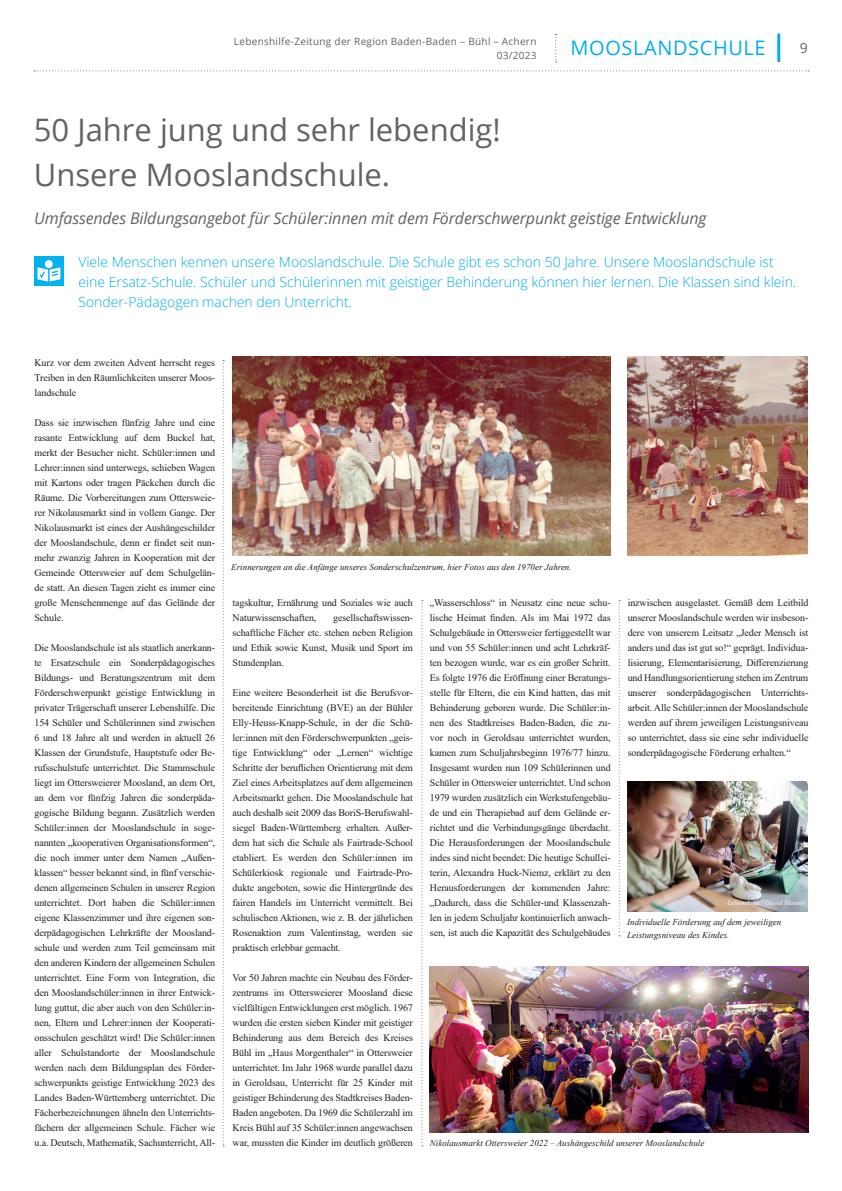
<style>
.page{position:relative;width:842px;height:1191px;background:#fff}
.page>*{position:absolute;margin:0;border:0;box-sizing:border-box;transform-origin:0 0}
.t1{font:31px/45px "Open Sans";color:#636366}
.t2{font:20px "Open Sans";letter-spacing:.03em;color:#00aeef}
.t3{font:italic 16px "Open Sans";letter-spacing:-.01em;color:#636366}
.t4{font:300 14px/20px "Open Sans";color:#00aeef}
.t5{font:14px "Open Sans";color:#636366}
.t6{font:10px/15px "Times New Roman";letter-spacing:-.01em;color:#231f20;text-align:justify}
.t7{font:10px/14px "Open Sans";letter-spacing:.03em;color:#636366;text-align:right}
.t8{font:italic 9px/13px "Times New Roman";color:#231f20}
.t9{font:italic 7px "Times New Roman";color:#fff}
</style>
<div class="page">
<img style="left:429px;top:966px;width:380px;height:166px">
<img style="left:232px;top:357px;width:379px;height:198px">
<img style="left:627px;top:357px;width:181px;height:198px">
<img style="left:627px;top:781px;width:181px;height:130px">
<svg style="left:34px;top:70px;width:775px;height:1px"></svg>
<hr style="left:777px;top:34px;width:3px;height:28px;background:#00aeef">
<svg style="left:555px;top:34px;width:2px;height:28px"></svg>
<svg style="left:223px;top:360px;width:1px;height:786px"></svg>
<svg style="left:421px;top:600px;width:2px;height:546px"></svg>
<svg style="left:619px;top:600px;width:1px;height:336px"></svg>
<div style="left:34px;top:256px;width:30px;height:30px;background:#00b3ef"></div>
<div style="left:45px;top:260px;width:8px;height:8px;background:#fff;border-radius:50%"></div>
<svg style="left:37px;top:267px;width:23px;height:14px"></svg>
<p class="t7" style="left:234px;top:34px;width:304px">Lebenshilfe-Zeitung der Region Baden-Baden – Bühl – Achern<br>03/2023</p>
<h2 class="t2" style="left:570px;top:34px;width:197px">MOOSLANDSCHULE</h2>
<h1 class="t1" style="left:34px;top:106px;width:468px">50 Jahre jung und sehr lebendig!<br>Unsere Mooslandschule.</h1>
<h3 class="t3" style="left:34px;top:207px;width:674px">Umfassendes Bildungsangebot für Schüler:innen mit dem Förderschwerpunkt geistige Entwicklung</h3>
<h3 class="t5" style="left:800px;top:38px;width:10px">9</h3>
<p class="t4" style="left:78px;top:252px;width:719px">Viele Menschen kennen unsere Mooslandschule. Die Schule gibt es schon 50 Jahre. Unsere Mooslandschule ist eine Ersatz-Schule. Schüler und Schülerinnen mit geistiger Behinderung können hier lernen. Die Klassen sind klein.<br>Sonder-Pädagogen machen den Unterricht.</p>
<p class="t6" style="left:34px;top:355px;width:182px">Kurz vor dem zweiten Advent herrscht reges Treiben in den Räumlichkeiten unserer Moos&shy;landschule</p>
<p class="t6" style="left:34px;top:415px;width:182px">Dass sie inzwischen fünfzig Jahre und eine rasante Entwicklung auf dem Buckel hat, merkt der Besucher nicht. Schüler:innen und Lehrer:innen sind unterwegs, schieben Wagen mit Kartons oder tragen Päckchen durch die Räume. Die Vorbereitungen zum Ottersweie&shy;rer Nikolausmarkt sind in vollem Gange. Der Nikolausmarkt ist eines der Aushängeschilder der Mooslandschule, denn er findet seit nun&shy;mehr zwanzig Jahren in Kooperation mit der Gemeinde Ottersweier auf dem Schulgelän&shy;de statt. An diesen Tagen zieht es immer eine große Menschenmenge auf das Gelände der Schule.</p>
<p class="t6" style="left:34px;top:640px;width:182px">Die Mooslandschule ist als staatlich anerkann&shy;te Ersatzschule ein Sonderpädagogisches Bildungs- und Beratungszentrum mit dem Förderschwerpunkt geistige Entwicklung in privater Trägerschaft unserer Lebenshilfe. Die 154 Schüler und Schülerinnen sind zwischen 6 und 18 Jahre alt und werden in aktuell 26<br>Klassen der Grundstufe, Hauptstufe oder Be&shy;rufsschulstufe unterrichtet. Die Stammschule liegt im Ottersweierer Moosland, an dem Ort, an dem vor fünfzig Jahren die sonderpäda&shy;gogische Bildung begann. Zusätzlich werden Schüler:innen der Mooslandschule in soge&shy;nannten „kooperativen Organisationsformen“, die noch immer unter dem Namen „Außen&shy;klassen“ besser bekannt sind, in fünf verschie&shy;denen allgemeinen Schulen in unserer Region unterrichtet. Dort haben die Schüler:innen eigene Klassenzimmer und ihre eigenen son&shy;derpädagogischen Lehrkräfte der Moosland&shy;schule und werden zum Teil gemeinsam mit den anderen Kindern der allgemeinen Schulen unterrichtet. Eine Form von Integration, die den Mooslandschüler:innen in ihrer Entwick&shy;lung guttut, die aber auch von den Schüler:in&shy;nen, Eltern und Lehrer:innen der Kooperati&shy;onsschulen geschätzt wird! Die Schüler:innen aller Schulstandorte der Mooslandschule werden nach dem Bildungsplan des Förder&shy;schwerpunkts geistige Entwicklung 2023 des Landes Baden-Württemberg unterrichtet. Die Fächerbezeichnungen ähneln den Unterrichts&shy;fächern der allgemeinen Schule. Fächer wie u.a. Deutsch, Mathematik, Sachunterricht, All-</p>
<p class="t8" style="left:231px;top:560px;width:342px">Erinnerungen an die Anfänge unseres Sonderschulzentrum, hier Fotos aus den 1970er Jahren.</p>
<p class="t6" style="left:233px;top:595px;width:182px">tagskultur, Ernährung und Soziales wie auch<br>Naturwissenschaften,</p>
<p class="t6" style="left:233px;top:610px;width:182px;text-indent:101px">gesellschaftswissen&shy;schaftliche Fächer etc. stehen neben Religion und Ethik sowie Kunst, Musik und Sport im Stundenplan.</p>
<p class="t6" style="left:233px;top:685px;width:182px">Eine weitere Besonderheit ist die Berufsvor&shy;bereitende Einrichtung (BVE) an der Bühler Elly-Heuss-Knapp-Schule, in der die Schü&shy;ler:innen mit den Förderschwerpunkten „geis&shy;tige Entwicklung“ oder „Lernen“ wichtige Schritte der beruflichen Orientierung mit dem Ziel eines Arbeitsplatzes auf dem allgemeinen Arbeitsmarkt gehen. Die Mooslandschule hat auch deshalb seit 2009 das BoriS-Berufswahl&shy;siegel Baden-Württemberg erhalten. Außer&shy;dem hat sich die Schule als Fairtrade-School etabliert. Es werden den Schüler:innen im Schülerkiosk regionale und Fairtrade-Pro&shy;dukte angeboten, sowie die Hintergründe des fairen Handels im Unterricht vermittelt. Bei schulischen Aktionen, wie z. B. der jährlichen Rosenaktion zum Valentinstag, werden sie praktisch erlebbar gemacht.</p>
<p class="t6" style="left:233px;top:970px;width:182px">Vor 50 Jahren machte ein Neubau des Förder&shy;zentrums im Ottersweierer Moosland diese vielfältigen Entwicklungen erst möglich. 1967 wurden die ersten sieben Kinder mit geistiger Behinderung aus dem Bereich des Kreises Bühl im „Haus Morgenthaler“ in Ottersweier unterrichtet. Im Jahr 1968 wurde parallel dazu in Geroldsau, Unterricht für 25 Kinder mit geistiger Behinderung des Stadtkreises Baden-Baden angeboten. Da 1969 die Schülerzahl im Kreis Bühl auf 35 Schüler:innen angewachsen war, mussten die Kinder im deutlich größeren</p>
<p class="t6" style="left:430px;top:595px;width:182px">„Wasserschloss“ in Neusatz eine neue schu&shy;lische Heimat finden. Als im Mai 1972 das Schulgebäude in Ottersweier fertiggestellt war und von 55 Schüler:innen und acht Lehrkräf&shy;ten bezogen wurde, war es ein großer Schritt.<br>Es folgte 1976 die Eröffnung einer Beratungs&shy;stelle für Eltern, die ein Kind hatten, das mit Behinderung geboren wurde. Die Schüler:in&shy;nen des Stadtkreises Baden-Baden, die zu&shy;vor noch in Geroldsau unterrichtet wurden, kamen zum Schuljahrsbeginn 1976/77 hinzu.<br>Insgesamt wurden nun 109 Schülerinnen und Schüler in Ottersweier unterrichtet. Und schon 1979 wurden zusätzlich ein Werkstufengebäu&shy;de und ein Therapiebad auf dem Gelände er&shy;richtet und die Verbindungsgänge überdacht.<br>Die Herausforderungen der Mooslandschule indes sind nicht beendet: Die heutige Schullei&shy;terin, Alexandra Huck-Niemz, erklärt zu den Herausforderungen der kommenden Jahre: „Dadurch, dass die Schüler-und Klassenzah&shy;len in jedem Schuljahr kontinuierlich anwach&shy;sen, ist auch die Kapazität des Schulgebäudes</p>
<p class="t6" style="left:628px;top:595px;width:182px">inzwischen ausgelastet. Gemäß dem Leitbild unserer Mooslandschule werden wir insbeson&shy;dere von unserem Leitsatz „Jeder Mensch ist anders und das ist gut so!“ geprägt. Individua&shy;lisierung, Elementarisierung, Differenzierung und Handlungsorientierung stehen im Zentrum unserer sonderpädagogischen Unterrichts&shy;arbeit. Alle Schüler:innen der Mooslandschule werden auf ihrem jeweiligen Leistungsniveau so unterrichtet, dass sie eine sehr individuelle sonderpädagogische Förderung erhalten.“</p>
<p class="t9" style="left:727px;top:898px;width:79px">Lebenshilfe / David Maurer</p>
<p class="t8" style="left:627px;top:915px;width:156px">Individuelle Förderung auf dem jeweiligen<br>Leistungsniveau des Kindes.</p>
<p class="t8" style="left:430px;top:1136px;width:276px">Nikolausmarkt Ottersweier 2022 – Aushängeschild unserer Mooslandschule</p>
</div>
